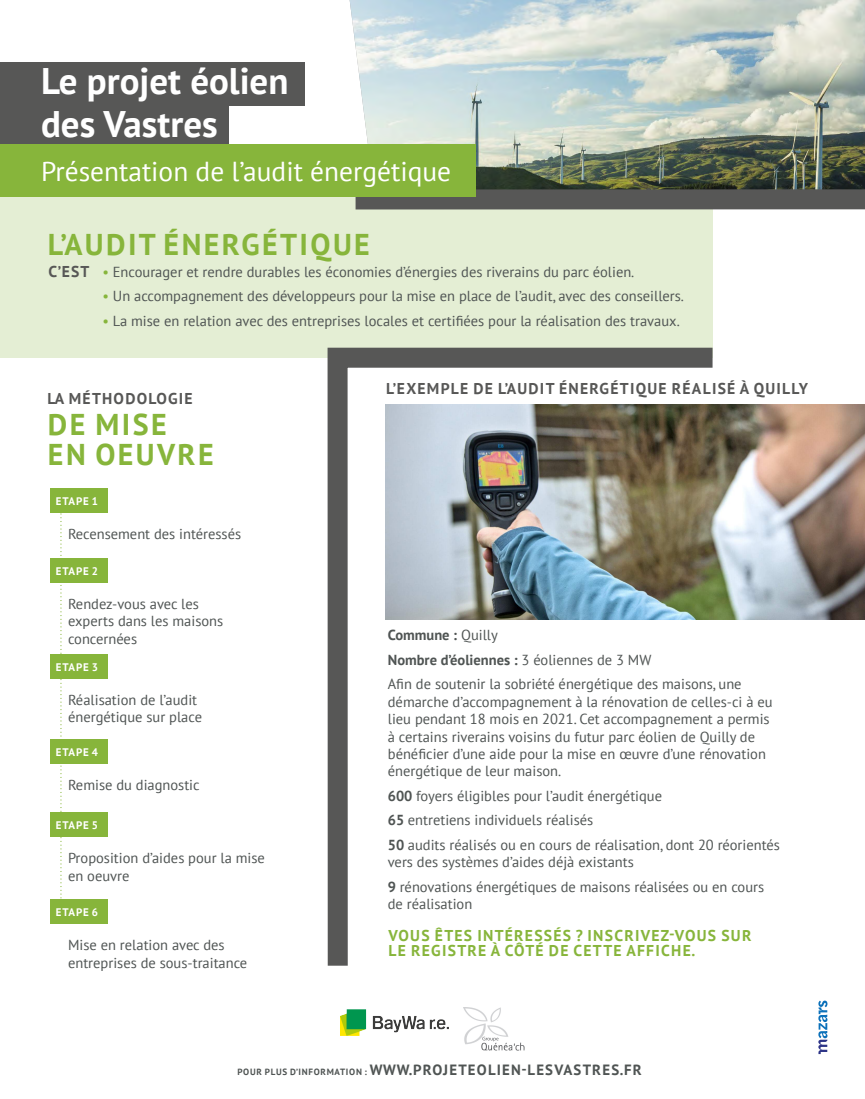
<style>
.page{position:relative;width:865px;height:1099px;background:#fff}
.page>*{position:absolute;margin:0;border:0;box-sizing:border-box;transform-origin:0 0}
.t1{font:700 36.9px/43.2px "PT Sans";color:#fff}
.t2{font:700 30px/30px "PT Sans";letter-spacing:.08em;color:#87b53b}
.t3{font:27.4px "PT Sans";color:#fff}
.t4{font:700 15.65px/15.7px "PT Sans";letter-spacing:.08em;color:#87b53b}
.t5{font:700 15.65px "PT Sans";letter-spacing:.08em;color:#575756}
.t6{font:700 14.85px "PT Sans";letter-spacing:.08em;color:#4f5453}
.t7{font:14.5px/17.4px "PT Sans";color:#4f5453}
.t8{font:700 10.95px "PT Sans";letter-spacing:.08em;color:#fff}
.s1{color:#87b53b}
.s2{font-weight:700}
.s3{font-size:9.05px}
</style>
<div class="page">
<svg style="left:60px;top:513px;width:2px;height:386px"></svg>
<img style="left:349px;top:0;width:516px;height:179px">
<div style="left:0;top:197px;width:712px;height:160px;background:#e4eed4"></div>
<div style="left:50px;top:488px;width:57px;height:25px;background:#87b53b"></div>
<div style="left:50px;top:558px;width:57px;height:25px;background:#87b53b"></div>
<div style="left:50px;top:653px;width:57px;height:25px;background:#87b53b"></div>
<div style="left:50px;top:738px;width:57px;height:25px;background:#87b53b"></div>
<div style="left:50px;top:812px;width:57px;height:25px;background:#87b53b"></div>
<div style="left:50px;top:899px;width:57px;height:25px;background:#87b53b"></div>
<img style="left:340px;top:1009px;width:108px;height:26px">
<img style="left:464px;top:1007px;width:60px;height:44px">
<svg style="left:818px;top:1000px;width:9px;height:54px"></svg>
<svg style="left:335px;top:179px;width:530px;height:40px"></svg>
<div style="left:0;top:62px;width:305px;height:44px;background:#575756"></div>
<div style="left:0;top:100px;width:229px;height:44px;background:#575756"></div>
<div style="left:0;top:144px;width:475px;height:52px;background:#87b53b"></div>
<img style="left:732px;top:405px;width:133px;height:214px">
<svg style="left:317px;top:338px;width:415px;height:628px"></svg>
<h1 class="t1" style="left:41px;top:58px;width:249px">Le projet éolien des Vastres</h1>
<h3 class="t3" style="left:41px;top:154px;width:411px">Présentation de l’audit énergétique</h3>
<h2 class="t2" style="left:48px;top:229px;width:323px">L’AUDIT ÉNERGÉTIQUE</h2>
<p class="t5" style="left:49px;top:260px;width:42px">C’EST</p>
<p class="t7" style="left:102px;top:263px;width:533px"><span class="s1">•</span> Encourager et rendre durables les économies d’énergies des riverains du parc éolien.</p>
<p class="t7" style="left:102px;top:287px;width:583px"><span class="s1">•</span> Un accompagnement des développeurs pour la mise en place de l’audit, avec des conseillers.</p>
<p class="t7" style="left:102px;top:312px;width:579px"><span class="s1">•</span> La mise en relation avec des entreprises locales et certifiées pour la réalisation des travaux.</p>
<p class="t5" style="left:47px;top:388px;width:147px">LA MÉTHODOLOGIE</p>
<h2 class="t2" style="left:48px;top:409px;width:167px">DE MISE<br>EN OEUVRE</h2>
<p class="t8" style="left:56px;top:494px;width:44px">ETAPE 1</p>
<p class="t7" style="left:68px;top:525px;width:174px">Recensement des intéressés</p>
<p class="t8" style="left:56px;top:563px;width:44px">ETAPE 2</p>
<p class="t7" style="left:68px;top:595px;width:157px">Rendez-vous avec les experts dans les maisons concernées</p>
<p class="t8" style="left:56px;top:659px;width:44px">ETAPE 3</p>
<p class="t7" style="left:68px;top:690px;width:135px">Réalisation de l’audit énergétique sur place</p>
<p class="t8" style="left:56px;top:744px;width:44px">ETAPE 4</p>
<p class="t7" style="left:68px;top:775px;width:133px">Remise du diagnostic</p>
<p class="t8" style="left:56px;top:818px;width:44px">ETAPE 5</p>
<p class="t7" style="left:68px;top:849px;width:198px">Proposition d’aides pour la mise en oeuvre</p>
<p class="t8" style="left:56px;top:905px;width:44px">ETAPE 6</p>
<p class="t7" style="left:68px;top:936px;width:181px">Mise en relation avec des entreprises de sous-traitance</p>
<p class="t5" style="left:386px;top:378px;width:423px">L’EXEMPLE DE L’AUDIT ÉNERGÉTIQUE RÉALISÉ À QUILLY</p>
<p class="t7" style="left:388px;top:622px;width:355px;line-height:24.5px"><span class="s2">Commune :</span> Quilly<br><span class="s2">Nombre d’éoliennes :</span> 3 éoliennes de 3 MW<br>Afin de soutenir la sobriété énergétique des maisons, une</p>
<p class="t7" style="left:388px;top:692px;width:386px">démarche d’accompagnement à la rénovation de celles-ci à eu lieu pendant 18 mois en 2021. Cet accompagnement a permis à certains riverains voisins du futur parc éolien de Quilly de bénéficier d’une aide pour la mise en œuvre d’une rénovation énergétique de leur maison.</p>
<p class="t7" style="left:388px;top:783px;width:393px;line-height:24.5px"><span class="s2">600</span> foyers éligibles pour l’audit énergétique<br><span class="s2">65</span> entretiens individuels réalisés<br><span class="s2">50</span> audits réalisés ou en cours de réalisation, dont 20 réorientés</p>
<p class="t7" style="left:388px;top:849px;width:378px;line-height:24.5px">vers des systèmes d’aides déjà existants<br><span class="s2">9</span> rénovations énergétiques de maisons réalisées ou en cours</p>
<p class="t7" style="left:388px;top:895px;width:86px">de réalisation</p>
<p class="t4" style="left:388px;top:926px;width:364px">VOUS ÊTES INTÉRESSÉS ? INSCRIVEZ-VOUS SUR<br>LE REGISTRE À CÔTÉ DE CETTE AFFICHE.</p>
<p class="t6" style="left:237px;top:1059px;width:406px"><span class="s3">POUR PLUS D’INFORMATION :</span> WWW.PROJETEOLIEN-LESVASTRES.FR</p>
</div>
